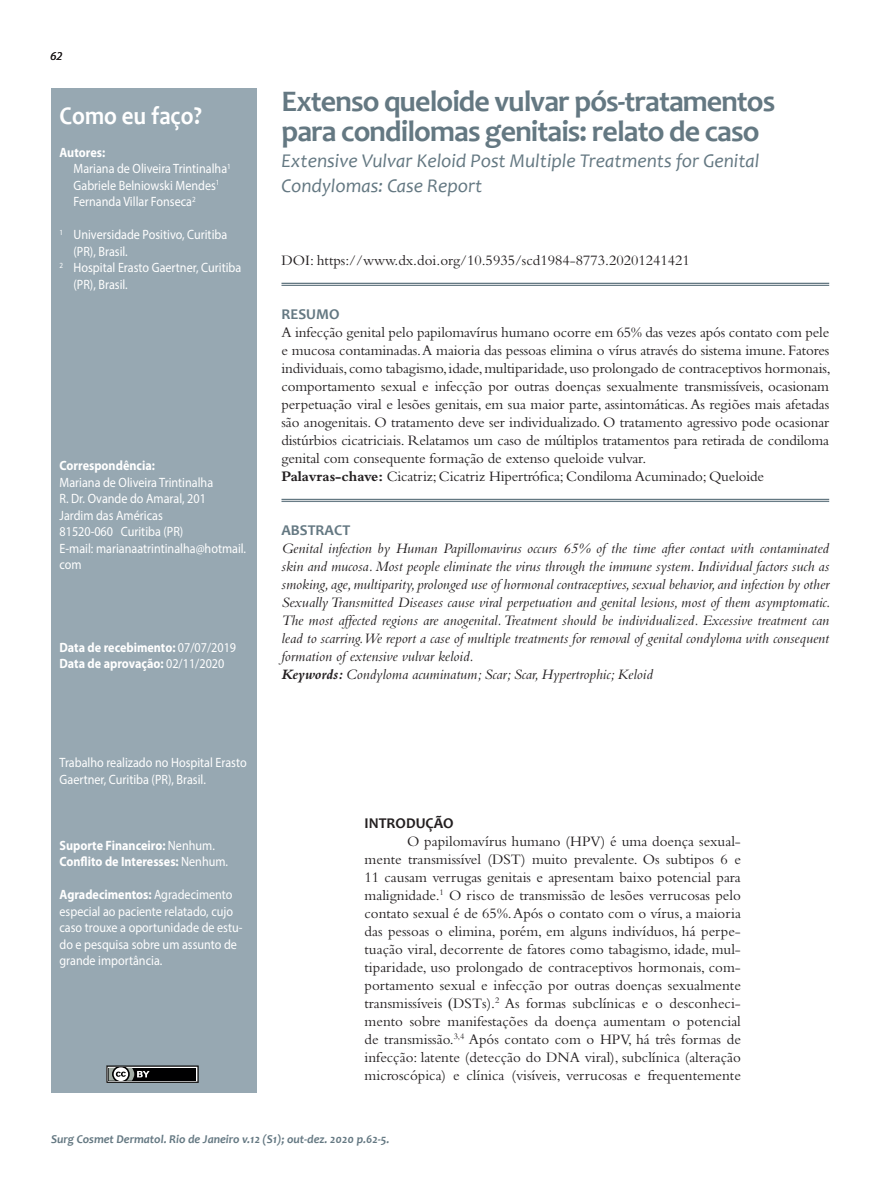
<style>
.page{position:relative;width:893px;height:1191px;background:#fff}
.page>*{position:absolute;margin:0;border:0;box-sizing:border-box;transform-origin:0 0}
.t1{font:700 30px/30px "Candara";letter-spacing:-.03em;color:#647882}
.t2{font:700 25.5px "Candara";color:#fff;scale:.9 1}
.t3{font:italic 19.5px/25.5px "Candara";color:#647882}
.t4{font:15px/18px "Bembo Std";letter-spacing:-.01em;color:#231f20;text-align:justify}
.t5{font:italic 15px/18px "Bembo Std";color:#231f20;text-align:justify}
.t6{font:700 15px "Candara";color:#647882}
.t7{font:700 15px "Candara";color:#231f20}
.t8{font:13.5px/16.5px "Myriad Pro";color:#fff;scale:.9 1}
.t9{font:700 13.5px "Myriad Pro";color:#fff;scale:.9 1}
.t10{font:italic 700 12px "Candara";color:#647882}
.t11{font:italic 12px "Myriad Pro";color:#231f20}
.s1{font-weight:400}
.s2{font-weight:700}
.s3{font-family:"Times New Roman"}
</style>
<div class="page">
<div style="left:51px;top:89px;width:206px;height:1004px;background:#97a8b2"></div>
<svg style="left:106px;top:1065px;width:93px;height:17px;background:#4b4d4d"></svg>
<hr style="left:281px;top:283px;width:548px;height:1px;background:#647882">
<hr style="left:281px;top:285px;width:548px;height:1px;background:#647882">
<hr style="left:281px;top:499px;width:548px;height:1px;background:#647882">
<hr style="left:281px;top:501px;width:548px;height:1px;background:#647882">
<p class="t11" style="left:51px;top:48px;width:13px">62</p>
<p class="t2" style="left:60px;top:99px;width:160px">Como eu faço?</p>
<p class="t9" style="left:60px;top:144px;width:52px">Autores:</p>
<p class="t8" style="left:74px;top:160px;width:176px">Mariana de Oliveira Trintinalha<sup>1</sup></p>
<p class="t8" style="left:74px;top:177px;width:164px">Gabriele Belniowski Mendes<sup>1</sup></p>
<p class="t8" style="left:74px;top:193px;width:137px">Fernanda Villar Fonseca<sup>2</sup></p>
<p class="t8" style="left:74px;top:226px;width:172px;text-indent:-14px"><sup>1</sup> Universidade Positivo, Curitiba (PR), Brasil.</p>
<p class="t8" style="left:74px;top:259px;width:188px;text-indent:-14px"><sup>2</sup> Hospital Erasto Gaertner, Curitiba (PR), Brasil.</p>
<p class="t9" style="left:60px;top:458px;width:107px">Correspondência:</p>
<p class="t8" style="left:60px;top:474px;width:172px">Mariana de Oliveira Trintinalha</p>
<p class="t8" style="left:60px;top:490px;width:164px">R. Dr. Ovande do Amaral, 201</p>
<p class="t8" style="left:60px;top:507px;width:116px">Jardim das Américas</p>
<p class="t8" style="left:60px;top:523px;width:139px">81520-060 Curitiba (PR)</p>
<p class="t8" style="left:60px;top:540px;width:209px">E-mail: marianaatrintinalha@hotmail. com</p>
<p class="t9" style="left:60px;top:639px;width:198px">Data de recebimento: <span class="s1">07/07/2019</span></p>
<p class="t9" style="left:60px;top:656px;width:185px">Data de aprovação: <span class="s1">02/11/2020</span></p>
<p class="t8" style="left:60px;top:754px;width:209px">Trabalho realizado no Hospital Erasto<br>Gaertner, Curitiba (PR), Brasil.</p>
<p class="t9" style="left:60px;top:837px;width:174px">Suporte Financeiro: <span class="s1">Nenhum.</span></p>
<p class="t9" style="left:60px;top:854px;width:189px">Conflito de Interesses: <span class="s1">Nenhum.</span></p>
<p class="t8" style="left:60px;top:886px;width:205px"><span class="s2">Agradecimentos:</span> Agradecimento especial ao paciente relatado, cujo caso trouxe a oportunidade de estu&shy;do e pesquisa sobre um assunto de grande importância.</p>
<p class="t1" style="left:281px;top:86px;width:495px">Extenso queloide vulvar pós-tratamentos para condilomas genitais: relato de caso</p>
<p class="t3" style="left:281px;top:147px;width:479px">Extensive Vulvar Keloid Post Multiple Treatments for Genital<br>Condylomas: Case Report</p>
<p class="t4" style="left:281px;top:251px;width:410px">DOI: https://www.dx.doi.org/10.5935/scd1984-8773.20201241421</p>
<p class="t6" style="left:281px;top:304px;width:59px">RESUMO</p>
<p class="t4" style="left:281px;top:323px;width:551px">A infecção genital pelo papilomavírus humano ocorre em 65% das vezes após contato com pele e mucosa contaminadas. A maioria das pessoas elimina o vírus através do sistema imune. Fatores individuais, como tabagismo, idade, multiparidade, uso prolongado de contraceptivos hormonais, comportamento sexual e infecção por outras doenças sexualmente transmissíveis, ocasionam perpetuação viral e lesões genitais, em sua maior parte, assintomáticas. As regiões mais afetadas são anogenitais. O tratamento deve ser individualizado. O tratamento agressivo pode ocasionar distúrbios cicatriciais. Relatamos um caso de múltiplos tratamentos para retirada de condiloma genital com consequente formação de extenso queloide vulvar.</p>
<p class="t4" style="left:281px;top:467px;width:484px"><span class="s2">Palavras-chave:</span> Cicatriz; Cicatriz Hipertrófica; Condiloma Acuminado; Queloide</p>
<p class="t6" style="left:281px;top:520px;width:70px">ABSTRACT</p>
<p class="t5" style="left:281px;top:539px;width:551px">Genital infection by Human Papillomavirus occurs 65% of the time after contact with contaminated skin and mucosa. Most people eliminate the virus through the immune system. Individual factors such as smoking, age, multiparity, prolonged use of hormonal contraceptives, sexual behavior, and infection by other Sexually Transmitted Diseases cause viral perpetuation and genital lesions, most of them asymptomatic.<br>The most affected regions are anogenital. Treatment should be individualized. Excessive treatment can lead to scarring. We report a case of multiple treatments for removal of genital condyloma with consequent formation of extensive vulvar keloid.</p>
<p class="t5" style="left:281px;top:665px;width:373px"><span class="s2">Keywords:</span> Condyloma acuminatum; Scar; Scar, Hypertrophic; Keloid</p>
<p class="t7" style="left:365px;top:814px;width:91px">INTRODUÇÃO</p>
<p class="t4" style="left:365px;top:832px;width:378px;text-indent:43px">O papilomavírus humano (HPV) é uma doença sexual&shy;mente transmissível (DST) muito prevalente. Os subtipos 6 e 11 causam verrugas genitais e apresentam baixo potencial para malignidade.<sup>1</sup> O risco de transmissão de lesões verrucosas pelo contato sexual é de 65%. Após o contato com o vírus, a maioria das pessoas o elimina, porém, em alguns indivíduos, há perpe&shy;tuação viral, decorrente de fatores como tabagismo, idade, mul&shy;tiparidade, uso prolongado de contraceptivos hormonais, com&shy;portamento sexual e infecção por outras doenças sexualmente transmissíveis <span class="s3">(</span>DSTs).<sup>2</sup> As formas subclínicas e o desconheci&shy;mento sobre manifestações da doença aumentam o potencial de transmissão.<sup>3,4</sup> Após contato com o HPV, há três formas de infecção: latente (detecção do DNA viral), subclínica (alteração microscópica) e clínica (visíveis, verrucosas e frequentemente</p>
<p class="t10" style="left:51px;top:1132px;width:340px">Surg Cosmet Dermatol. Rio de Janeiro v.12 (S1); out-dez. 2020 p.62-5.</p>
</div>
